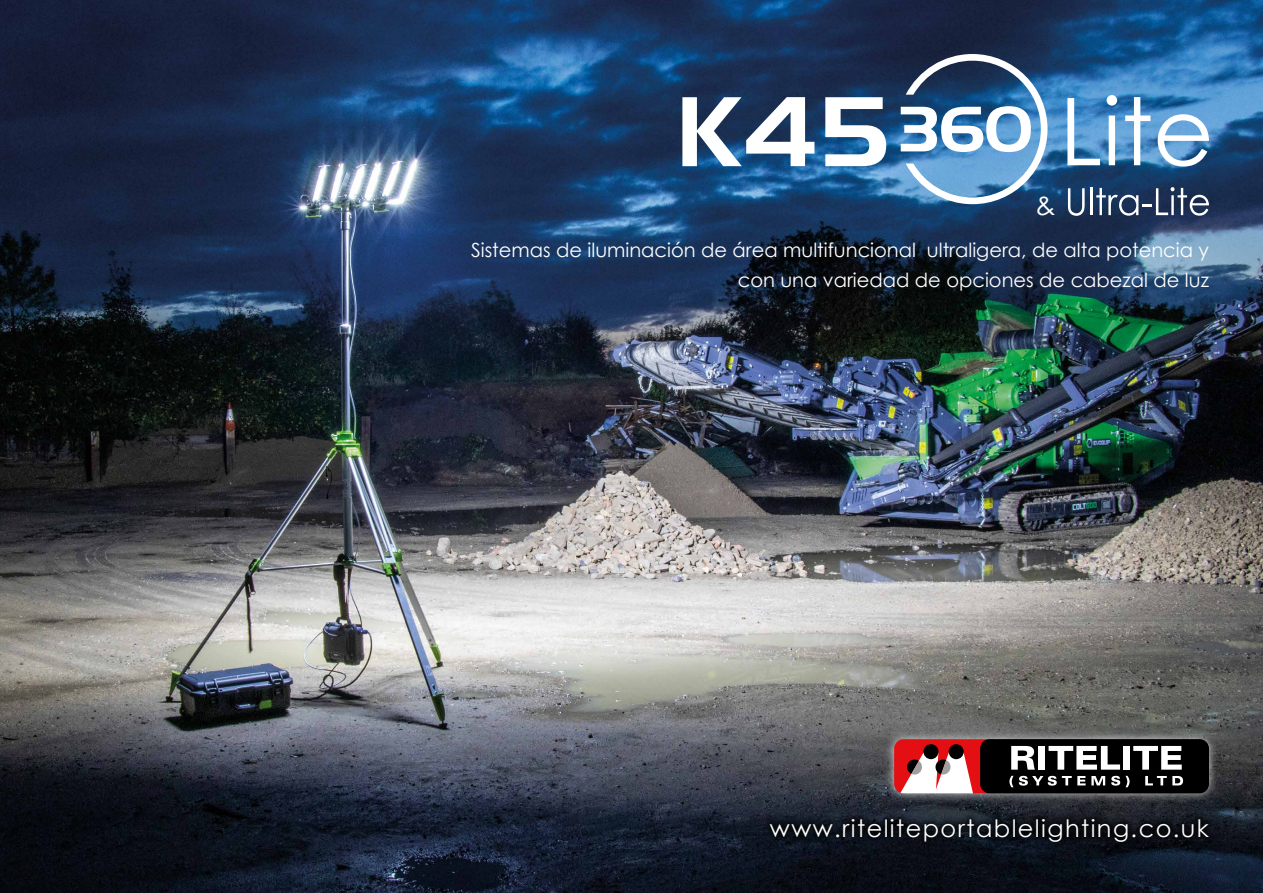
<style>
.page{position:relative;width:1263px;height:893px;background:#fff}
.page>*{position:absolute;margin:0;border:0;box-sizing:border-box;transform-origin:0 0}
.t1{font:27px "Century Gothic";color:#fff}
.t2{font:24px "Century Gothic";letter-spacing:.06em;color:#fff}
.t3{font:19.5px/30px "Century Gothic";color:#fff;text-align:right}
</style>
<div class="page">
<img style="left:0;top:0;width:1263px;height:893px">
<div style="left:762px;top:811px;width:454px;height:38px;background:#000;opacity:.75"></div>
<div style="left:884px;top:729px;width:334px;height:74px;background:#fff;opacity:.75"></div>
<svg style="left:894px;top:739px;width:314px;height:54px"></svg>
<svg style="left:682px;top:97px;width:132px;height:69px"></svg>
<svg style="left:825px;top:97px;width:61px;height:69px"></svg>
<svg style="left:901px;top:54px;width:146px;height:150px"></svg>
<svg style="left:1067px;top:98px;width:33px;height:67px"></svg>
<svg style="left:1107px;top:95px;width:10px;height:70px"></svg>
<svg style="left:1125px;top:97px;width:25px;height:68px"></svg>
<svg style="left:1158px;top:114px;width:51px;height:53px"></svg>
<svg style="left:1068px;top:188px;width:16px;height:28px"></svg>
<hr style="left:1090px;top:188px;width:2px;height:27px;background:#fff">
<svg style="left:1096px;top:187px;width:113px;height:29px;background:#4c5d7a"></svg>
<h1 class="t1" style="left:1035px;top:186px;width:22px">&amp;</h1>
<p class="t3" style="left:471px;top:235px;width:739px">Sistemas de iluminación de área multifuncional ultraligera, de alta potencia y con una variedad de opciones de cabezal de luz</p>
<p class="t2" style="left:770px;top:811px;width:441px">www.riteliteportablelighting.co.uk</p>
</div>
